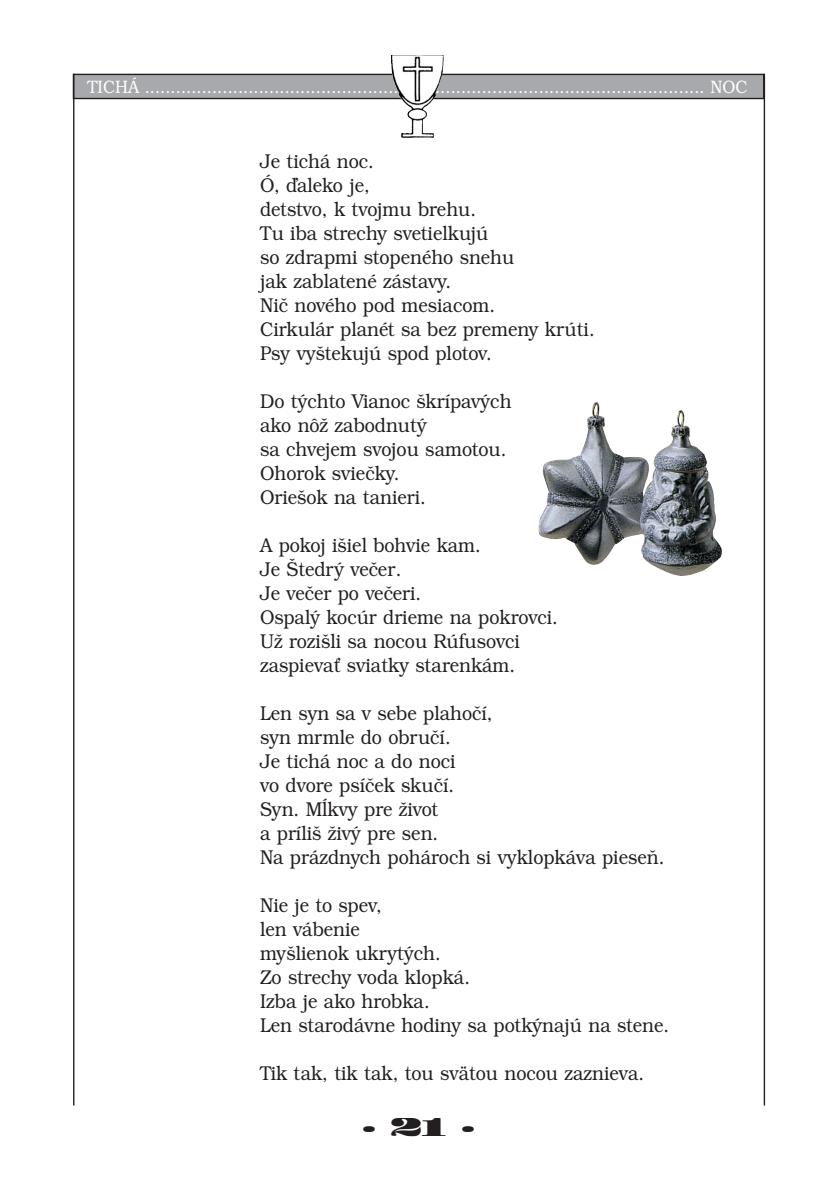
<style>
.page{position:relative;width:838px;height:1190px;background:#fff}
.page>*{position:absolute;margin:0;border:0;box-sizing:border-box;transform-origin:0 0}
.t1{font:24px "Madrone";color:#231f20}
.t2{font:300 20px/24px "Bookman Itc LCE";color:#231f20;scale:.9 1}
.t3{font:300 18px "Bookman Itc LCE";color:#fff;scale:.9 1}
</style>
<div class="page">
<div style="left:73px;top:74px;width:691px;height:25px;background:#a8a9ad"></div>
<div style="left:73px;top:74px;width:691px;height:25px;border:1px solid #231f20"></div>
<hr style="left:73px;top:74px;width:1px;height:1032px;background:#231f20">
<hr style="left:764px;top:74px;width:1px;height:1032px;background:#231f20">
<img style="left:399px;top:55px;width:45px;height:83px">
<img style="left:576px;top:405px;width:146px;height:171px">
<p class="t3" style="left:87px;top:80px;width:735px">TICHÁ ............................................................................................................ NOC</p>
<p class="t2" style="left:260px;top:152px;width:373px">Je tichá noc.<br>Ó, ďaleko je,<br>detstvo, k tvojmu brehu.<br>Tu iba strechy svetielkujú<br>so zdrapmi stopeného snehu<br>jak zablatené zástavy.<br>Nič nového pod mesiacom.<br>Cirkulár planét sa bez premeny krúti.<br>Psy vyštekujú spod plotov.</p>
<p class="t2" style="left:260px;top:392px;width:281px">Do týchto Vianoc škrípavých ako nôž zabodnutý<br>sa chvejem svojou samotou.<br>Ohorok sviečky.<br>Oriešok na tanieri.</p>
<p class="t2" style="left:260px;top:536px;width:332px">A pokoj išiel bohvie kam.<br>Je Štedrý večer.<br>Je večer po večeri.<br>Ospalý kocúr drieme na pokrovci.<br>Už rozišli sa nocou Rúfusovci zaspievať sviatky starenkám.</p>
<p class="t2" style="left:260px;top:704px;width:451px">Len syn sa v sebe plahočí,<br>syn mrmle do obručí.<br>Je tichá noc a do noci<br>vo dvore psíček skučí.<br>Syn. Mĺkvy pre život<br>a príliš živý pre sen.<br>Na prázdnych pohároch si vyklopkáva pieseň.</p>
<p class="t2" style="left:260px;top:896px;width:456px">Nie je to spev,<br>len vábenie<br>myšlienok ukrytých.<br>Zo strechy voda klopká.<br>Izba je ako hrobka.<br>Len starodávne hodiny sa potkýnajú na stene.</p>
<p class="t2" style="left:260px;top:1064px;width:428px">Tik tak, tik tak, tou svätou nocou zaznieva.</p>
<p class="t1" style="left:362px;top:1116px;width:115px">.21.</p>
</div>
